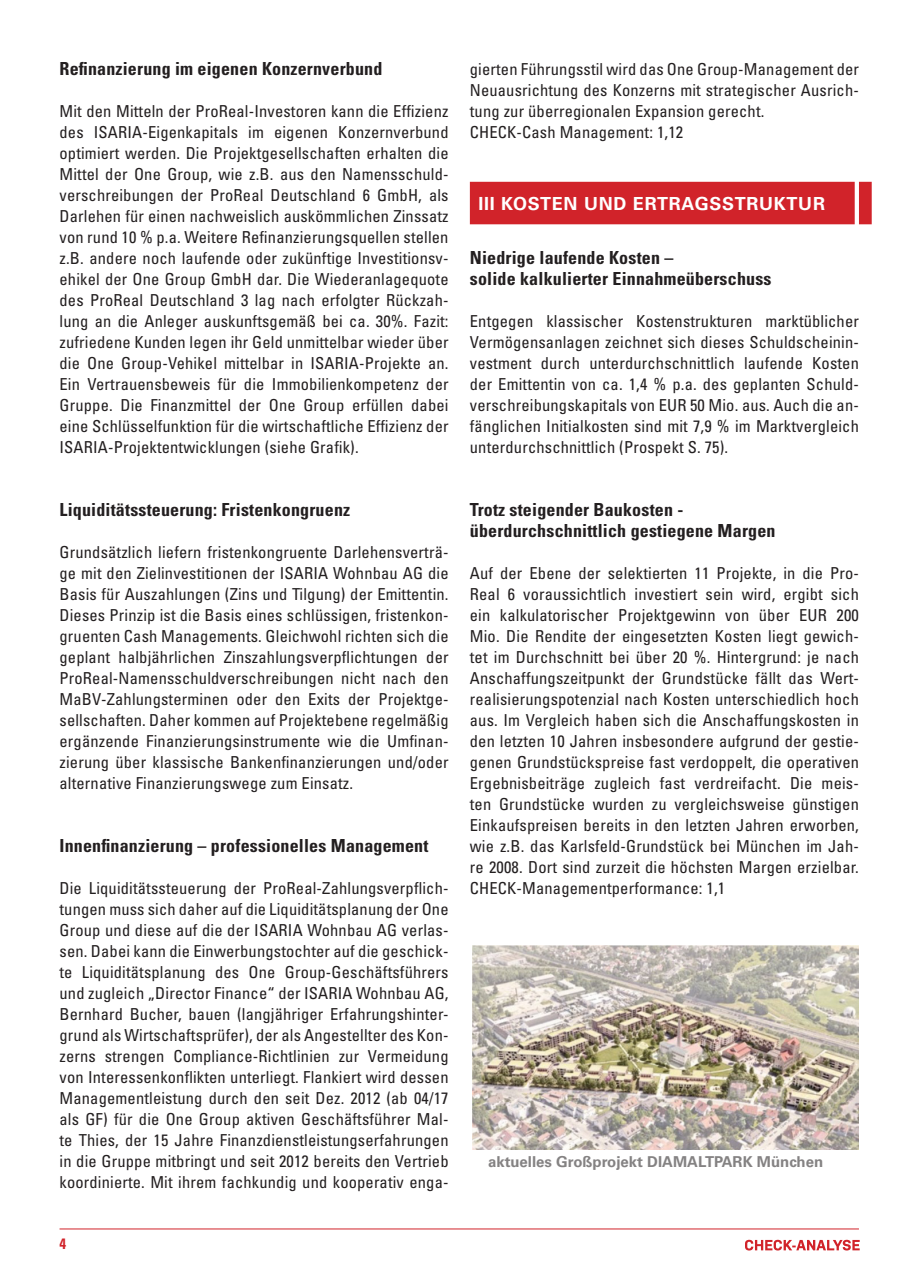
<style>
.page{position:relative;width:910px;height:1280px;background:#fff}
.page>*{position:absolute;margin:0;border:0;box-sizing:border-box;transform-origin:0 0}
.Headline_2_universe{font:700 condensed 18px/21px "Univers LT Std";letter-spacing:.01em;color:#231f20}
.Headline_2_universe-2{font:700 18px "Univers LT Std";letter-spacing:.04em;color:#fff}
.Fließtext_1_univers{font:condensed 16.5px/21px "Univers LT Std";letter-spacing:.01em;color:#231f20;text-align:justify}
.t1{font:700 15px "Univers LT Std";color:#231f20}
.t2{font:700 condensed 15px "Univers LT Std";color:#d1232a}
</style>
<div class="page">
<div style="left:470px;top:182px;width:402px;height:42px;background:#d1232a"></div>
<img style="left:472px;top:946px;width:387px;height:203px">
<svg style="left:745px;top:1240px;width:115px;height:10px"></svg>
<hr style="left:60px;top:1228px;width:799px;height:1px;background:#d1232a">
<p class="Headline_2_universe" style="left:60px;top:58px;width:324px">Refinanzierung im eigenen Konzernverbund</p>
<p class="Fließtext_1_univers" style="left:60px;top:100px;width:391px">Mit den Mitteln der ProReal-Investoren kann die Effizienz des ISARIA-Eigenkapitals im eigenen Konzernverbund optimiert werden. Die Projektgesellschaften erhalten die Mittel der One Group, wie z.B. aus den Namensschuld&shy;verschreibungen der ProReal Deutschland 6 GmbH, als Darlehen für einen nachweislich auskömmlichen Zinssatz von rund 10 % p.a. Weitere Refinanzierungsquellen stellen z.B. andere noch laufende oder zukünftige Investitionsv&shy;ehikel der One Group GmbH dar. Die Wiederanlagequote des ProReal Deutschland 3 lag nach erfolgter Rückzah&shy;lung an die Anleger auskunftsgemäß bei ca. 30%. Fazit: zufriedene Kunden legen ihr Geld unmittelbar wieder über die One Group-Vehikel mittelbar in ISARIA-Projekte an.<br>Ein Vertrauensbeweis für die Immobilienkompetenz der Gruppe. Die Finanzmittel der One Group erfüllen dabei eine Schlüsselfunktion für die wirtschaftliche Effizienz der ISARIA-Projektentwicklungen (siehe Grafik).</p>
<p class="Headline_2_universe" style="left:60px;top:499px;width:292px">Liquiditätssteuerung: Fristenkongruenz</p>
<p class="Fließtext_1_univers" style="left:60px;top:541px;width:391px">Grundsätzlich liefern fristenkongruente Darlehensverträ&shy;ge mit den Zielinvestitionen der ISARIA Wohnbau AG die Basis für Auszahlungen (Zins und Tilgung) der Emittentin.<br>Dieses Prinzip ist die Basis eines schlüssigen, fristenkon&shy;gruenten Cash Managements. Gleichwohl richten sich die geplant halbjährlichen Zinszahlungsverpflichtungen der ProReal-Namensschuldverschreibungen nicht nach den MaBV-Zahlungsterminen oder den Exits der Projektge&shy;sellschaften. Daher kommen auf Projektebene regelmäßig ergänzende Finanzierungsinstrumente wie die Umfinan&shy;zierung über klassische Bankenfinanzierungen und/oder alternative Finanzierungswege zum Einsatz.</p>
<p class="Headline_2_universe" style="left:60px;top:835px;width:370px">Innenfinanzierung – professionelles Management</p>
<p class="Fließtext_1_univers" style="left:60px;top:877px;width:391px">Die Liquiditätssteuerung der ProReal-Zahlungsverpflich&shy;tungen muss sich daher auf die Liquiditätsplanung der One Group und diese auf die der ISARIA Wohnbau AG verlas&shy;sen. Dabei kann die Einwerbungstochter auf die geschick&shy;te Liquiditätsplanung des One Group-Geschäftsführers und zugleich „Director Finance“ der ISARIA Wohnbau AG, Bernhard Bucher, bauen (langjähriger Erfahrungshinter&shy;grund als Wirtschaftsprüfer), der als Angestellter des Kon&shy;zerns strengen Compliance-Richtlinien zur Vermeidung von Interessenkonflikten unterliegt. Flankiert wird dessen Managementleistung durch den seit Dez. 2012 (ab 04/17 als GF) für die One Group aktiven Geschäftsführer Mal&shy;te Thies, der 15 Jahre Finanzdienstleistungserfahrungen in die Gruppe mitbringt und seit 2012 bereits den Vertrieb koordinierte. Mit ihrem fachkundig und kooperativ enga-</p>
<p class="t2" style="left:60px;top:1235px;width:8px">4</p>
<p class="Fließtext_1_univers" style="left:470px;top:58px;width:391px">gierten Führungsstil wird das One Group-Management der Neuausrichtung des Konzerns mit strategischer Ausrich&shy;tung zur überregionalen Expansion gerecht.</p>
<p class="Fließtext_1_univers" style="left:470px;top:121px;width:215px">CHECK-Cash Management: 1,12</p>
<p class="Headline_2_universe-2" style="left:478px;top:193px;width:348px">III KOSTEN UND ERTRAGSSTRUKTUR</p>
<p class="Headline_2_universe" style="left:470px;top:247px;width:303px">Niedrige laufende Kosten –<br>solide kalkulierter Einnahmeüberschuss</p>
<p class="Fließtext_1_univers" style="left:470px;top:310px;width:391px">Entgegen klassischer Kostenstrukturen marktüblicher Vermögensanlagen zeichnet sich dieses Schuldscheinin&shy;vestment durch unterdurchschnittlich laufende Kosten der Emittentin von ca. 1,4 % p.a. des geplanten Schuld&shy;verschreibungskapitals von EUR 50 Mio. aus. Auch die an&shy;fänglichen Initialkosten sind mit 7,9 % im Marktvergleich unterdurchschnittlich (Prospekt S. 75).</p>
<p class="Headline_2_universe" style="left:470px;top:499px;width:307px">Trotz steigender Baukosten - überdurchschnittlich gestiegene Margen</p>
<p class="Fließtext_1_univers" style="left:470px;top:562px;width:391px">Auf der Ebene der selektierten 11 Projekte, in die Pro-Real 6 voraussichtlich investiert sein wird, ergibt sich ein kalkulatorischer Projektgewinn von über EUR 200<br>Mio. Die Rendite der eingesetzten Kosten liegt gewich&shy;tet im Durchschnitt bei über 20 %. Hintergrund: je nach Anschaffungszeitpunkt der Grundstücke fällt das Wert&shy;realisierungspotenzial nach Kosten unterschiedlich hoch aus. Im Vergleich haben sich die Anschaffungskosten in den letzten 10 Jahren insbesondere aufgrund der gestie&shy;genen Grundstückspreise fast verdoppelt, die operativen Ergebnisbeiträge zugleich fast verdreifacht. Die meis&shy;ten Grundstücke wurden zu vergleichsweise günstigen Einkaufspreisen bereits in den letzten Jahren erworben, wie z.B. das Karlsfeld-Grundstück bei München im Jah&shy;re 2008. Dort sind zurzeit die höchsten Margen erzielbar.<br>CHECK-Managementperformance: 1,1</p>
<p class="t1" style="left:488px;top:1153px;width:337px">aktuelles Großprojekt DIAMALTPARK München</p>
</div>
